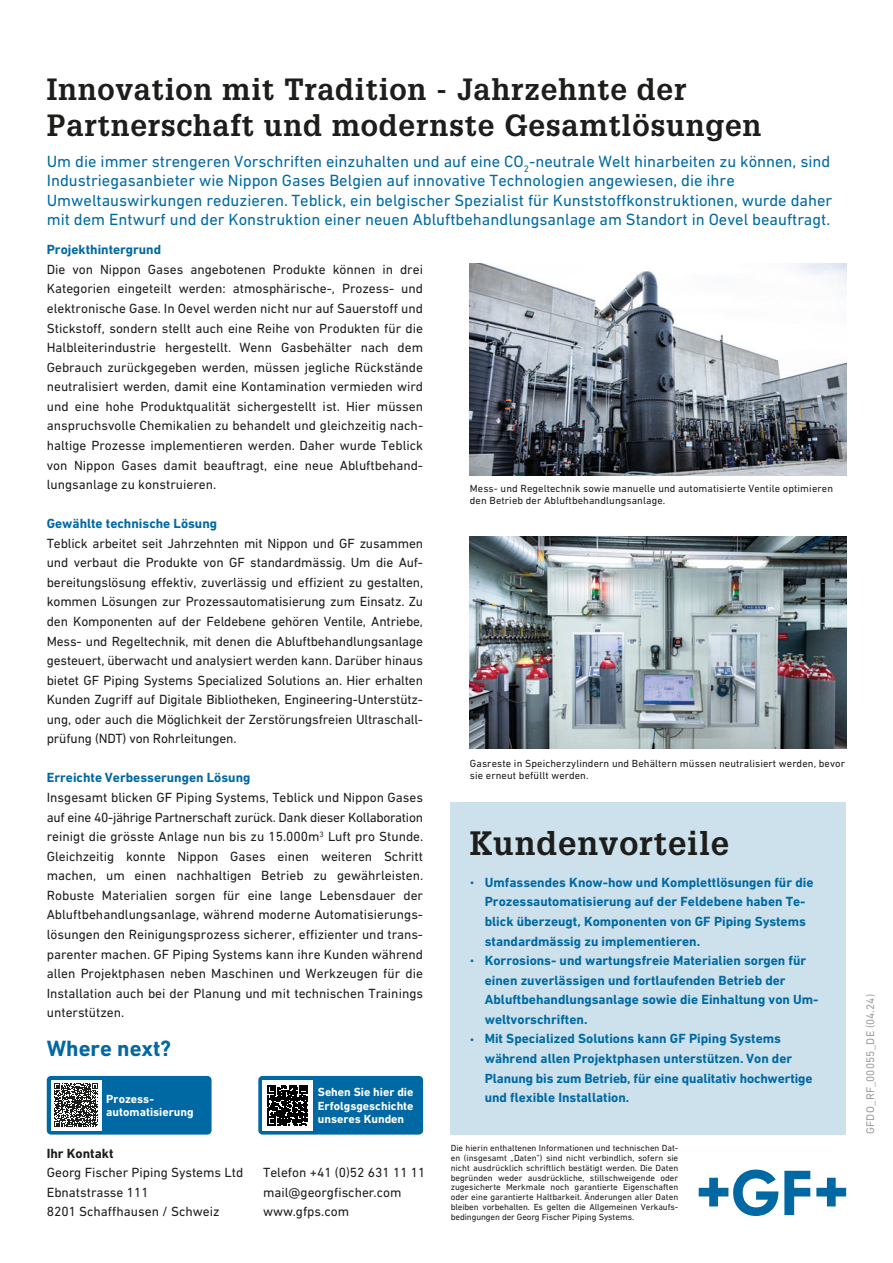
<style>
.page{position:relative;width:893px;height:1263px;background:#fff}
.page>*{position:absolute;margin:0;border:0;box-sizing:border-box;transform-origin:0 0}
.t1{font:700 33px "Glypha LT Pro";letter-spacing:.025em;color:#1d1d1b}
.t2{font:700 30px/36px "Glypha LT Pro";letter-spacing:.025em;color:#1d1d1b}
.t3{font:700 22.5px "DIN Next W1 G";color:#0068a3}
.t4{font:16.5px/19.5px "DIN Next W1 G";color:#006aa2}
.t5{font:13.5px/19.5px "DIN Next W1 G";color:#1d1d1b;text-align:justify}
.t6{font:700 13.5px/19.5px "DIN Next W1 G";color:#006aa2}
.t7{font:700 13.5px "DIN Next W1 G";color:#1d1d1b}
.t8{font:700 12px/13.5px "DIN Next W1 G";color:#fff}
.t9{font:11.25px "DIN Next W1 G";letter-spacing:.02em;color:#9d9d9d}
.t10{font:10.5px/12px "DIN Next W1 G";letter-spacing:.01em;color:#1d1d1b}
.t11{font:9px/9.8px "DIN Next W1 G";letter-spacing:-.01em;color:#1d1d1b;text-align:justify}
.s1{font-weight:400;font-size:10.5px}
</style>
<div class="page">
<img style="left:470px;top:536px;width:376px;height:213px">
<img style="left:470px;top:263px;width:376px;height:213px">
<div style="left:450px;top:802px;width:396px;height:332px;background:#cde1ec"></div>
<svg style="left:699px;top:1169px;width:79px;height:47px"></svg>
<svg style="left:784px;top:1171px;width:26px;height:44px"></svg>
<svg style="left:816px;top:1178px;width:30px;height:28px"></svg>
<div style="left:47px;top:1076px;width:165px;height:58px;background:#0068a3;border-radius:4px"></div>
<div style="left:51px;top:1080px;width:50px;height:50px;background:#fff"></div>
<svg style="left:54px;top:1083px;width:44px;height:44px"></svg>
<div style="left:258px;top:1076px;width:165px;height:58px;background:#0068a3;border-radius:4px"></div>
<div style="left:262px;top:1080px;width:51px;height:50px;background:#fff"></div>
<svg style="left:267px;top:1085px;width:41px;height:40px"></svg>
<h2 class="t2" style="left:47px;top:70px;width:716px">Innovation mit Tradition - Jahrzehnte der<br>Partnerschaft und modernste Gesamtlösungen</h2>
<p class="t4" style="left:47px;top:151px;width:787px">Um die immer strengeren Vorschriften einzuhalten und auf eine CO<sub>2</sub>-neutrale Welt hinarbeiten zu können, sind Industriegasanbieter wie Nippon Gases Belgien auf innovative Technologien angewiesen, die ihre Umweltauswirkungen reduzieren. Teblick, ein belgischer Spezialist für Kunststoffkonstruktionen, wurde daher mit dem Entwurf und der Konstruktion einer neuen Abluftbehandlungsanlage am Standort in Oevel beauftragt.</p>
<p class="t6" style="left:47px;top:240px;width:116px">Projekthintergrund</p>
<p class="t5" style="left:47px;top:259px;width:378px">Die von Nippon Gases angebotenen Produkte können in drei Kategorien eingeteilt werden: atmosphärische-, Prozess- und elektronische Gase. In Oevel werden nicht nur auf Sauerstoff und Stickstoff, sondern stellt auch eine Reihe von Produkten für die Halbleiterindustrie hergestellt. Wenn Gasbehälter nach dem Gebrauch zurückgegeben werden, müssen jegliche Rückstände neutralisiert werden, damit eine Kontamination vermieden wird und eine hohe Produktqualität sichergestellt ist. Hier müssen anspruchsvolle Chemikalien zu behandelt und gleichzeitig nach&shy;haltige Prozesse implementieren werden. Daher wurde Teblick von Nippon Gases damit beauftragt, eine neue Abluftbehand&shy;lungsanlage zu konstruieren.</p>
<p class="t6" style="left:47px;top:514px;width:172px">Gewählte technische Lösung</p>
<p class="t5" style="left:47px;top:533px;width:378px">Teblick arbeitet seit Jahrzehnten mit Nippon und GF zusammen und verbaut die Produkte von GF standardmässig. Um die Auf&shy;bereitungslösung effektiv, zuverlässig und effizient zu gestalten, kommen Lösungen zur Prozessautomatisierung zum Einsatz. Zu den Komponenten auf der Feldebene gehören Ventile, Antriebe, Mess- und Regeltechnik, mit denen die Abluftbehandlungsanlage gesteuert, überwacht und analysiert werden kann. Darüber hinaus bietet GF Piping Systems Specialized Solutions an. Hier erhalten Kunden Zugriff auf Digitale Bibliotheken, Engineering-Unterstütz&shy;ung, oder auch die Möglichkeit der Zerstörungsfreien Ultraschall&shy;prüfung (NDT) von Rohrleitungen.</p>
<p class="t6" style="left:47px;top:768px;width:205px">Erreichte Verbesserungen Lösung</p>
<p class="t5" style="left:47px;top:787px;width:378px">Insgesamt blicken GF Piping Systems, Teblick und Nippon Gases auf eine 40-jährige Partnerschaft zurück. Dank dieser Kollaboration reinigt die grösste Anlage nun bis zu 15.000m<sup>3</sup> Luft pro Stunde.<br>Gleichzeitig konnte Nippon Gases einen weiteren Schritt machen, um einen nachhaltigen Betrieb zu gewährleisten.<br>Robuste Materialien sorgen für eine lange Lebensdauer der Abluftbehandlungsanlage, während moderne Automatisierungs&shy;lösungen den Reinigungsprozess sicherer, effizienter und trans&shy;parenter machen. GF Piping Systems kann ihre Kunden während allen Projektphasen neben Maschinen und Werkzeugen für die Installation auch bei der Planung und mit technischen Trainings unterstützen.</p>
<h3 class="t3" style="left:47px;top:1035px;width:126px">Where next?</h3>
<p class="t8" style="left:106px;top:1092px;width:89px">Prozess&shy;automatisierung</p>
<p class="t8" style="left:318px;top:1085px;width:97px;text-align:justify">Sehen Sie hier die Erfolgsgeschichte unseres Kunden</p>
<p class="t7" style="left:47px;top:1145px;width:68px">Ihr Kontakt</p>
<p class="t5" style="left:47px;top:1163px;width:198px;text-align:left">Georg Fischer Piping Systems Ltd<br>Ebnatstrasse 111<br>8201 Schaffhausen / Schweiz</p>
<p class="t5" style="left:263px;top:1162px;width:164px;text-align:left">Telefon +41 (0)52 631 11 11 mail@georgfischer.com www.gfps.com</p>
<p class="t10" style="left:470px;top:482px;width:365px">Mess- und Regeltechnik sowie manuelle und automatisierte Ventile optimieren den Betrieb der Abluftbehandlungsanlage.</p>
<p class="t10" style="left:470px;top:757px;width:377px">Gasreste in Speicherzylindern und Behältern müssen neutralisiert werden, bevor sie erneut befüllt werden.</p>
<h1 class="t1" style="left:470px;top:822px;width:261px">Kundenvorteile</h1>
<p class="t6" style="left:485px;top:872px;width:330px;text-indent:-15px"><span class="s1">•</span> Umfassendes Know-how und Komplettlösungen für die Prozessautomatisierung auf der Feldebene haben Te&shy;blick überzeugt, Komponenten von GF Piping Systems standardmässig zu implementieren.</p>
<p class="t6" style="left:485px;top:951px;width:335px;text-indent:-15px"><span class="s1">•</span> Korrosions- und wartungsfreie Materialien sorgen für einen zuverlässigen und fortlaufenden Betrieb der Abluftbehandlungsanlage sowie die Einhaltung von Um&shy;weltvorschriften.</p>
<p class="t6" style="left:485px;top:1029px;width:329px;text-indent:-15px"><span class="s1">•</span> Mit Specialized Solutions kann GF Piping Systems während allen Projektphasen unterstützen. Von der Planung bis zum Betrieb, für eine qualitativ hochwertige und flexible Installation.</p>
<p class="t11" style="left:451px;top:1143px;width:229px">Die hierin enthaltenen Informationen und technischen Dat&shy;en (insgesamt „Daten”) sind nicht verbindlich, sofern sie nicht ausdrücklich schriftlich bestätigt werden. Die Daten begründen weder ausdrückliche, stillschweigende oder zugesicherte Merkmale noch garantierte Eigenschaften oder eine garantierte Haltbarkeit. Änderungen aller Daten bleiben vorbehalten. Es gelten die Allgemeinen Verkaufs&shy;bedingungen der Georg Fischer Piping Systems.</p>
<p class="t9" style="left:864px;top:1134px;width:141px;rotate:-90deg">GFDO_RF_00055_DE (04.24)</p>
</div>
